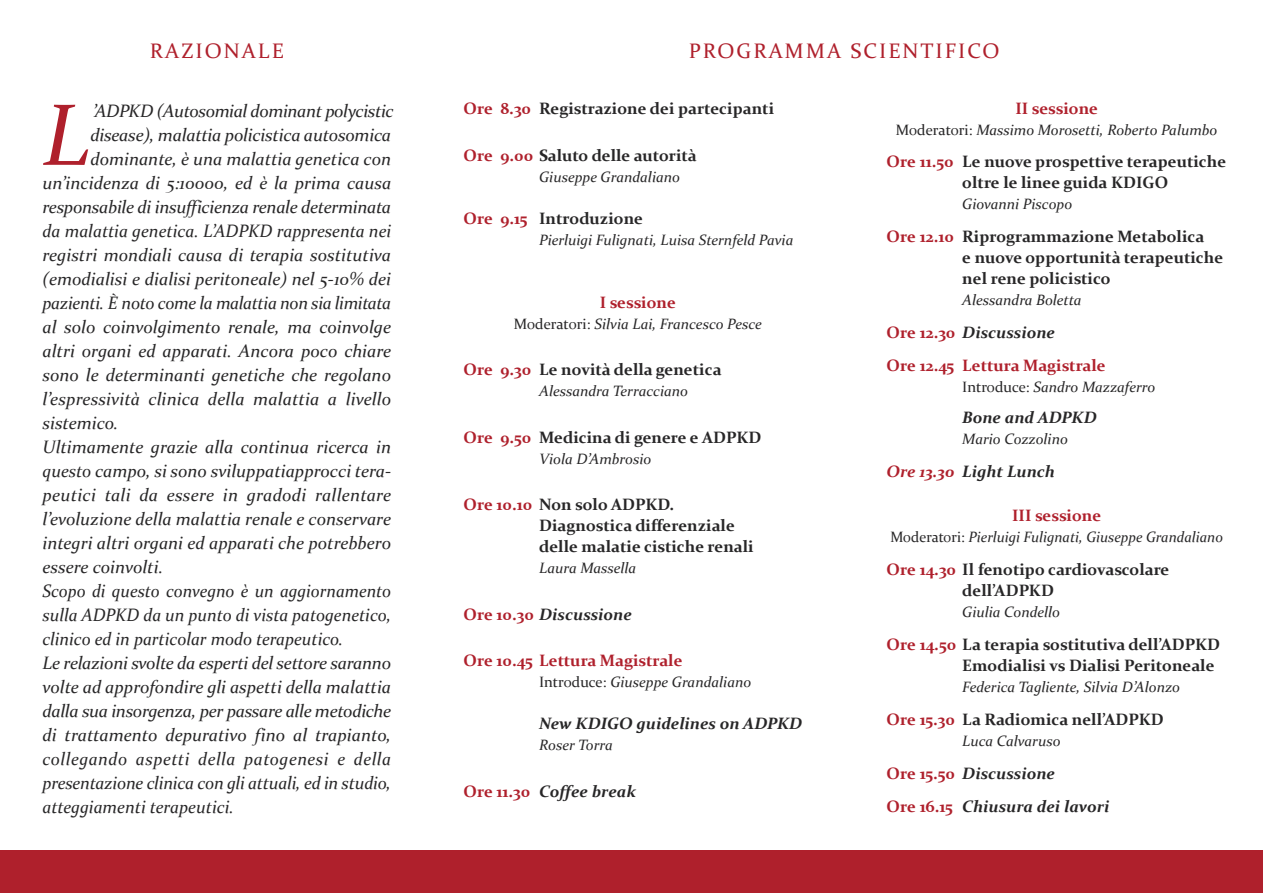
<style>
.page{position:relative;width:1263px;height:893px;background:#fff}
.page>*{position:absolute;margin:0;border:0;box-sizing:border-box;transform-origin:0 0}
.t1{font:italic 87.9px "Constantia";color:#af202c}
.t2{font:21px "Constantia";letter-spacing:.1em;color:#af202c}
.t3{font:italic 18px "Constantia";color:#272627}
.t4{font:italic 18px "Constantia";letter-spacing:-.02em;color:#272627}
.t5{font:italic 18px "Constantia";color:#272627;scale:.96 1}
.t6{font:italic 18px "Constantia";letter-spacing:.03em;color:#272627}
.t7{font:italic 18px "Constantia";color:#272627;scale:.95 1}
.t8{font:italic 18px "Constantia";letter-spacing:-.025em;color:#272627}
.t9{font:700 16.5px/21px "Constantia";color:#272627}
.t10{font:italic 700 16.5px/33px "Constantia";color:#272627}
.t11{font:700 16.5px/33px "Constantia";color:#af202c}
.t12{font:italic 15px "Constantia";color:#272627}
.s1{color:#af202c}
.s2{font-style:normal}
.s3{font-style:normal;color:#af202c}
.s4{font-style:italic;color:#272627}
</style>
<div class="page">
<div style="left:0;top:850px;width:1263px;height:43px;background:#af202c"></div>
<p class="t2" style="left:150px;top:43px;width:136px">RAZIONALE</p>
<h1 class="t1" style="left:43px;top:99px;width:49px">L</h1>
<p class="t8" style="left:93px;top:103px;width:302px">’ADPKD (Autosomial dominant polycistic</p>
<p class="t3" style="left:90px;top:127px;width:302px">disease), malattia policistica autosomica</p>
<p class="t3" style="left:90px;top:151px;width:302px">dominante, è una malattia genetica con</p>
<p class="t3" style="left:43px;top:175px;width:350px">un’incidenza di 5:10000, ed è la prima causa</p>
<p class="t3" style="left:43px;top:199px;width:350px">responsabile di insufficienza renale determinata</p>
<p class="t3" style="left:43px;top:223px;width:350px">da malattia genetica. L’ADPKD rappresenta nei</p>
<p class="t3" style="left:43px;top:247px;width:350px">registri mondiali causa di terapia sostitutiva</p>
<p class="t3" style="left:43px;top:271px;width:350px">(emodialisi e dialisi peritoneale) nel 5-10% dei</p>
<p class="t4" style="left:43px;top:295px;width:350px">pazienti. è noto come la malattia non sia limitata</p>
<p class="t3" style="left:43px;top:319px;width:350px">al solo coinvolgimento renale, ma coinvolge</p>
<p class="t3" style="left:43px;top:343px;width:350px">altri organi ed apparati. Ancora poco chiare</p>
<p class="t3" style="left:43px;top:367px;width:350px">sono le determinanti genetiche che regolano</p>
<p class="t3" style="left:43px;top:391px;width:350px">l’espressività clinica della malattia a livello</p>
<p class="t3" style="left:43px;top:415px;width:77px">sistemico.</p>
<p class="t3" style="left:43px;top:439px;width:350px">Ultimamente grazie alla continua ricerca in</p>
<p class="t3" style="left:43px;top:463px;width:350px">questo campo, si sono sviluppatiapprocci tera-</p>
<p class="t3" style="left:43px;top:487px;width:350px">peutici tali da essere in gradodi rallentare</p>
<p class="t3" style="left:43px;top:511px;width:350px">l’evoluzione della malattia renale e conservare</p>
<p class="t3" style="left:43px;top:535px;width:350px">integri altri organi ed apparati che potrebbero</p>
<p class="t3" style="left:43px;top:559px;width:122px">essere coinvolti.</p>
<p class="t7" style="left:43px;top:583px;width:368px">Scopo di questo convegno è un aggiornamento</p>
<p class="t5" style="left:43px;top:607px;width:365px">sulla ADPKD da un punto di vista patogenetico,</p>
<p class="t5" style="left:43px;top:631px;width:315px">clinico ed in particolar modo terapeutico.</p>
<p class="t3" style="left:43px;top:655px;width:350px">Le relazioni svolte da esperti del settore saranno</p>
<p class="t3" style="left:43px;top:679px;width:350px">volte ad approfondire gli aspetti della malattia</p>
<p class="t4" style="left:43px;top:703px;width:350px">dalla sua insorgenza, per passare alle metodiche</p>
<p class="t3" style="left:43px;top:727px;width:350px">di trattamento depurativo fino al trapianto,</p>
<p class="t6" style="left:43px;top:751px;width:350px">collegando aspetti della patogenesi e della</p>
<p class="t3" style="left:43px;top:775px;width:350px">presentazione clinica con gli attuali, ed in studio,</p>
<p class="t3" style="left:43px;top:799px;width:193px">atteggiamenti terapeutici.</p>
<p class="t2" style="left:689px;top:43px;width:312px">PROGRAMMA SCIENTIFICO</p>
<p class="t9" style="left:463px;top:100px;width:312px"><span class="s1">Ore 8.30</span> Registrazione dei partecipanti</p>
<p class="t9" style="left:463px;top:146px;width:235px"><span class="s1">Ore 9.00</span> Saluto delle autorità</p>
<p class="t12" style="left:539px;top:170px;width:142px">Giuseppe Grandaliano</p>
<p class="t9" style="left:463px;top:209px;width:181px"><span class="s1">Ore 9.15</span> Introduzione</p>
<p class="t12" style="left:539px;top:233px;width:256px">Pierluigi Fulignati, Luisa Sternfeld Pavia</p>
<p class="t11" style="left:600px;top:287px;width:78px">I sessione</p>
<p class="t12" style="left:514px;top:317px;width:250px"><span class="s2">Moderatori:</span> Silvia Lai, Francesco Pesce</p>
<p class="t9" style="left:463px;top:361px;width:259px"><span class="s1">Ore 9.30</span> Le novità della genetica</p>
<p class="t12" style="left:539px;top:385px;width:150px">Alessandra Terracciano</p>
<p class="t9" style="left:463px;top:428px;width:299px"><span class="s1">Ore 9.50</span> Medicina di genere e ADPKD</p>
<p class="t12" style="left:539px;top:452px;width:114px">Viola D’Ambrosio</p>
<p class="t9" style="left:539px;top:496px;width:216px;text-indent:-76px"><span class="s1">Ore 10.10</span> Non solo ADPKD.<br>Diagnostica differenziale delle malatie cistiche renali</p>
<p class="t12" style="left:539px;top:562px;width:99px">Laura Massella</p>
<p class="t10" style="left:463px;top:599px;width:170px"><span class="s3">Ore 10.30</span> Discussione</p>
<p class="t11" style="left:463px;top:646px;width:221px">Ore 10.45 Lettura Magistrale</p>
<p class="t12" style="left:539px;top:676px;width:214px"><span class="s2">Introduce:</span> Giuseppe Grandaliano</p>
<p class="t10" style="left:539px;top:709px;width:265px">New KDIGO guidelines on ADPKD</p>
<p class="t12" style="left:539px;top:739px;width:75px">Roser Torra</p>
<p class="t10" style="left:463px;top:776px;width:174px"><span class="s3">Ore 11.30</span> Coffee break</p>
<p class="t11" style="left:1015px;top:94px;width:84px">II sessione</p>
<p class="t12" style="left:896px;top:124px;width:323px"><span class="s2">Moderatori:</span> Massimo Morosetti, Roberto Palumbo</p>
<p class="t9" style="left:962px;top:152px;width:266px;text-indent:-76px"><span class="s1">Ore 11.50</span> Le nuove prospettive terapeutiche oltre le linee guida KDIGO</p>
<p class="t12" style="left:962px;top:197px;width:111px">Giovanni Piscopo</p>
<p class="t9" style="left:962px;top:227px;width:263px;text-indent:-76px"><span class="s1">Ore 12.10</span> Riprogrammazione Metabolica<br>e nuove opportunità terapeutiche nel rene policistico</p>
<p class="t12" style="left:962px;top:293px;width:121px">Alessandra Boletta</p>
<p class="t11" style="left:887px;top:317px;width:221px">Ore 12.30 <span class="s4">Discussione<br></span>Ore 12.45 Lettura Magistrale</p>
<p class="t12" style="left:962px;top:380px;width:195px"><span class="s2">Introduce:</span> Sandro Mazzaferro</p>
<p class="t10" style="left:962px;top:403px;width:136px">Bone and ADPKD</p>
<p class="t12" style="left:962px;top:433px;width:107px">Mario Cozzolino</p>
<p class="t10" style="left:887px;top:457px;width:170px"><span class="s1">Ore 13.30</span> Light Lunch</p>
<p class="t11" style="left:1012px;top:500px;width:91px">III sessione</p>
<p class="t12" style="left:890px;top:530px;width:334px"><span class="s2">Moderatori:</span> Pierluigi Fulignati, Giuseppe Grandaliano</p>
<p class="t9" style="left:962px;top:560px;width:209px;text-indent:-76px"><span class="s1">Ore 14.30</span> Il fenotipo cardiovascolare dell’ADPKD</p>
<p class="t12" style="left:962px;top:605px;width:99px">Giulia Condello</p>
<p class="t9" style="left:962px;top:635px;width:260px;text-indent:-76px"><span class="s1">Ore 14.50</span> La terapia sostitutiva dell’ADPKD<br>Emodialisi vs Dialisi Peritoneale</p>
<p class="t12" style="left:962px;top:680px;width:219px">Federica Tagliente, Silvia D’Alonzo</p>
<p class="t9" style="left:887px;top:710px;width:279px"><span class="s1">Ore 15.30</span> La Radiomica nell’ADPKD</p>
<p class="t12" style="left:962px;top:734px;width:100px">Luca Calvaruso</p>
<p class="t10" style="left:887px;top:758px;width:224px"><span class="s3">Ore 15.50</span> Discussione<br><span class="s3">Ore 16.15</span> Chiusura dei lavori</p>
</div>
